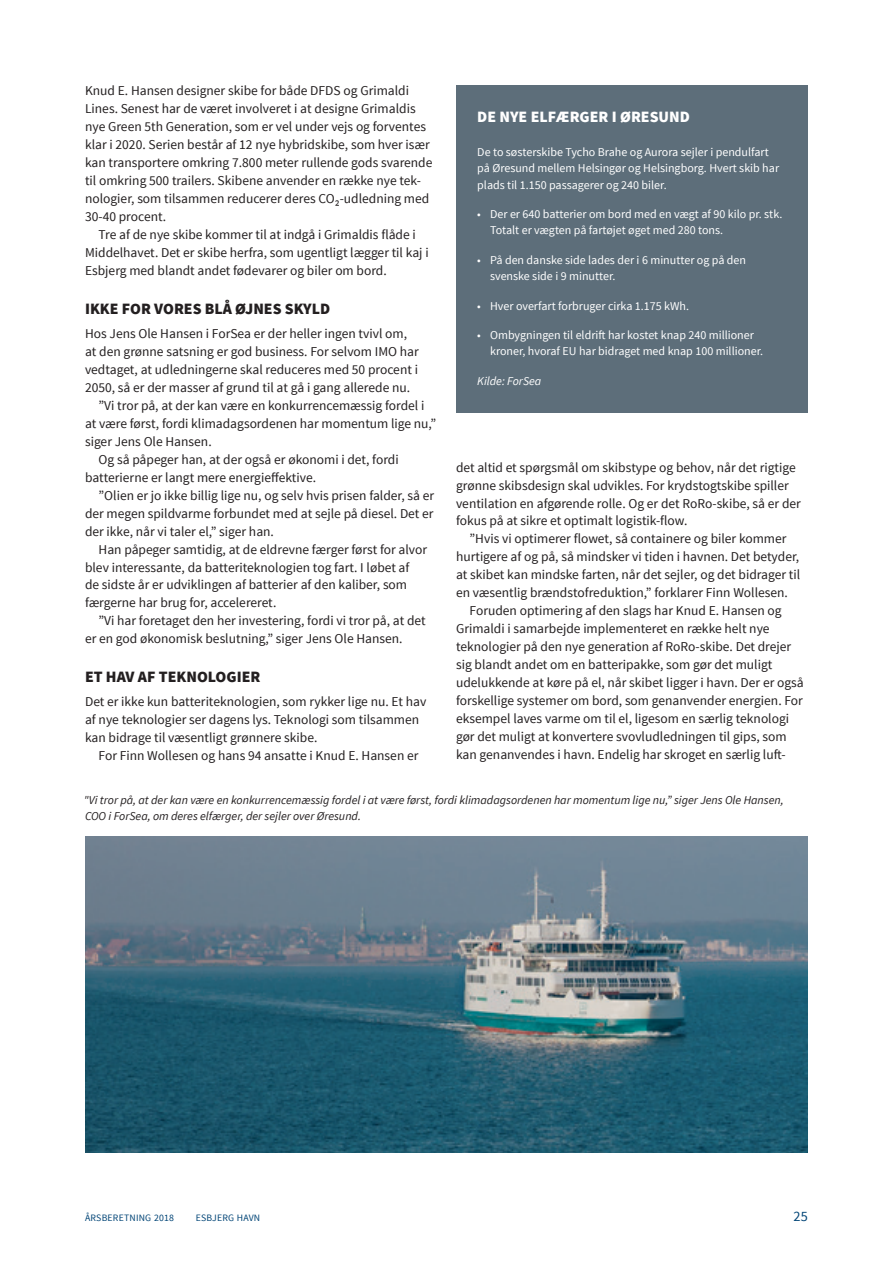
<style>
.page{position:relative;width:893px;height:1263px;background:#fff}
.page>*{position:absolute;margin:0;border:0;box-sizing:border-box;transform-origin:0 0}
.t1{font:900 15.75px "Source Sans Pro";color:#231f20}
.t2{font:900 15.75px "Source Sans Pro";color:#fff}
.t3{font:14.25px "Source Sans Pro";color:#014476}
.t4{font:13.5px/18px "Source Sans Pro";color:#231f20}
.t5{font:12px/16.5px "Source Sans Pro";color:#fff}
.t6{font:italic 12px/15.8px "Source Sans Pro";color:#231f20}
.t7{font:italic 12px "Source Sans Pro";color:#fff}
.t8{font:9.75px "Source Sans Pro";letter-spacing:.02em;color:#014476}
</style>
<div class="page">
<div style="left:456px;top:85px;width:352px;height:327px;background:#5d6e7a"></div>
<img style="left:85px;top:836px;width:723px;height:316px">
<p class="t4" style="left:85px;top:82px;width:349px">Knud E. Hansen designer skibe for både DFDS og Grimaldi Lines. Senest har de været involveret i at designe Grimaldis nye Green 5th Generation, som er vel under vejs og forventes klar i 2020. Serien består af 12 nye hybridskibe, som hver især kan transportere omkring 7.800 meter rullende gods svarende til omkring 500 trailers. Skibene anvender en række nye tek&shy;nologier, som tilsammen reducerer deres CO₂-udledning med 30-40 procent.</p>
<p class="t4" style="left:85px;top:226px;width:345px;text-indent:14px">Tre af de nye skibe kommer til at indgå i Grimaldis flåde i<br>Middelhavet. Det er skibe herfra, som ugentligt lægger til kaj i<br>Esbjerg med blandt andet fødevarer og biler om bord.</p>
<p class="t1" style="left:85px;top:298px;width:247px">IKKE FOR VORES BLÅ ØJNES SKYLD</p>
<p class="t4" style="left:85px;top:324px;width:324px">Hos Jens Ole Hansen i ForSea er der heller ingen tvivl om,</p>
<p class="t4" style="left:85px;top:342px;width:335px">at den grønne satsning er god business. For selvom IMO har</p>
<p class="t4" style="left:85px;top:360px;width:334px">vedtaget, at udledningerne skal reduceres med 50 procent i</p>
<p class="t4" style="left:85px;top:378px;width:327px">2050, så er der masser af grund til at gå i gang allerede nu.</p>
<p class="t4" style="left:99px;top:396px;width:327px">”Vi tror på, at der kan være en konkurrencemæssig fordel i</p>
<p class="t4" style="left:85px;top:414px;width:353px">at være først, fordi klimadagsordenen har momentum lige nu,”</p>
<p class="t4" style="left:85px;top:432px;width:128px">siger Jens Ole Hansen.</p>
<p class="t4" style="left:99px;top:450px;width:302px">Og så påpeger han, at der også er økonomi i det, fordi</p>
<p class="t4" style="left:85px;top:468px;width:233px">batterierne er langt mere energieffektive.</p>
<p class="t4" style="left:99px;top:486px;width:337px">”Olien er jo ikke billig lige nu, og selv hvis prisen falder, så er</p>
<p class="t4" style="left:85px;top:504px;width:350px">der megen spildvarme forbundet med at sejle på diesel. Det er</p>
<p class="t4" style="left:85px;top:522px;width:190px">der ikke, når vi taler el,” siger han.</p>
<p class="t4" style="left:99px;top:540px;width:330px">Han påpeger samtidig, at de eldrevne færger først for alvor</p>
<p class="t4" style="left:85px;top:558px;width:326px">blev interessante, da batteriteknologien tog fart. I løbet af</p>
<p class="t4" style="left:85px;top:576px;width:324px">de sidste år er udviklingen af batterier af den kaliber, som</p>
<p class="t4" style="left:85px;top:594px;width:193px">færgerne har brug for, accelereret.</p>
<p class="t4" style="left:99px;top:612px;width:329px">”Vi har foretaget den her investering, fordi vi tror på, at det</p>
<p class="t4" style="left:85px;top:630px;width:319px">er en god økonomisk beslutning,” siger Jens Ole Hansen.</p>
<p class="t1" style="left:85px;top:666px;width:177px">ET HAV AF TEKNOLOGIER</p>
<p class="t4" style="left:85px;top:693px;width:343px">Det er ikke kun batteriteknologien, som rykker lige nu. Et hav af nye teknologier ser dagens lys. Teknologi som tilsammen kan bidrage til væsentligt grønnere skibe.</p>
<p class="t4" style="left:99px;top:747px;width:321px">For Finn Wollesen og hans 94 ansatte i Knud E. Hansen er</p>
<p class="t2" style="left:477px;top:107px;width:214px">DE NYE ELFÆRGER I ØRESUND</p>
<p class="t5" style="left:477px;top:144px;width:303px">De to søsterskibe Tycho Brahe og Aurora sejler i pendulfart på Øresund mellem Helsingør og Helsingborg. Hvert skib har plads til 1.150 passagerer og 240 biler.</p>
<p class="t5" style="left:490px;top:206px;width:294px;text-indent:-13px">• Der er 640 batterier om bord med en vægt af 90 kilo pr. stk.<br>Totalt er vægten på fartøjet øget med 280 tons.</p>
<p class="t5" style="left:490px;top:252px;width:258px;text-indent:-13px">• På den danske side lades der i 6 minutter og på den svenske side i 9 minutter.</p>
<p class="t5" style="left:477px;top:297px;width:213px">• Hver overfart forbruger cirka 1.175 kWh.</p>
<p class="t5" style="left:490px;top:327px;width:275px;text-indent:-13px">• Ombygningen til eldrift har kostet knap 240 millioner kroner, hvoraf EU har bidraget med knap 100 millioner.</p>
<p class="t7" style="left:477px;top:373px;width:66px">Kilde: ForSea</p>
<p class="t4" style="left:456px;top:458px;width:346px">det altid et spørgsmål om skibstype og behov, når det rigtige grønne skibsdesign skal udvikles. For krydstogtskibe spiller ventilation en afgørende rolle. Og er det RoRo-skibe, så er der fokus på at sikre et optimalt logistik-flow.</p>
<p class="t4" style="left:470px;top:530px;width:318px">”Hvis vi optimerer flowet, så containere og biler kommer</p>
<p class="t4" style="left:456px;top:548px;width:345px">hurtigere af og på, så mindsker vi tiden i havnen. Det betyder,</p>
<p class="t4" style="left:456px;top:566px;width:346px">at skibet kan mindske farten, når det sejler, og det bidrager til</p>
<p class="t4" style="left:456px;top:584px;width:333px">en væsentlig brændstofreduktion,” forklarer Finn Wollesen.</p>
<p class="t4" style="left:470px;top:602px;width:314px">Foruden optimering af den slags har Knud E. Hansen og</p>
<p class="t4" style="left:456px;top:620px;width:315px">Grimaldi i samarbejde implementeret en række helt nye</p>
<p class="t4" style="left:456px;top:638px;width:337px">teknologier på den nye generation af RoRo-skibe. Det drejer</p>
<p class="t4" style="left:456px;top:656px;width:318px">sig blandt andet om en batteripakke, som gør det muligt</p>
<p class="t4" style="left:456px;top:674px;width:349px">udelukkende at køre på el, når skibet ligger i havn. Der er også</p>
<p class="t4" style="left:456px;top:692px;width:348px">forskellige systemer om bord, som genanvender energien. For</p>
<p class="t4" style="left:456px;top:710px;width:335px">eksempel laves varme om til el, ligesom en særlig teknologi</p>
<p class="t4" style="left:456px;top:728px;width:332px">gør det muligt at konvertere svovludledningen til gips, som</p>
<p class="t4" style="left:456px;top:746px;width:330px">kan genanvendes i havn. Endelig har skroget en særlig luft-</p>
<p class="t6" style="left:84px;top:792px;width:701px">"Vi tror på, at der kan være en konkurrencemæssig fordel i at være først, fordi klimadagsordenen har momentum lige nu,” siger Jens Ole Hansen,<br>COO i ForSea, om deres elfærger, der sejler over Øresund.</p>
<p class="t8" style="left:85px;top:1211px;width:90px">ÅRSBERETNING 2018</p>
<p class="t8" style="left:196px;top:1211px;width:66px">ESBJERG HAVN</p>
<p class="t3" style="left:793px;top:1207px;width:16px">25</p>
</div>
